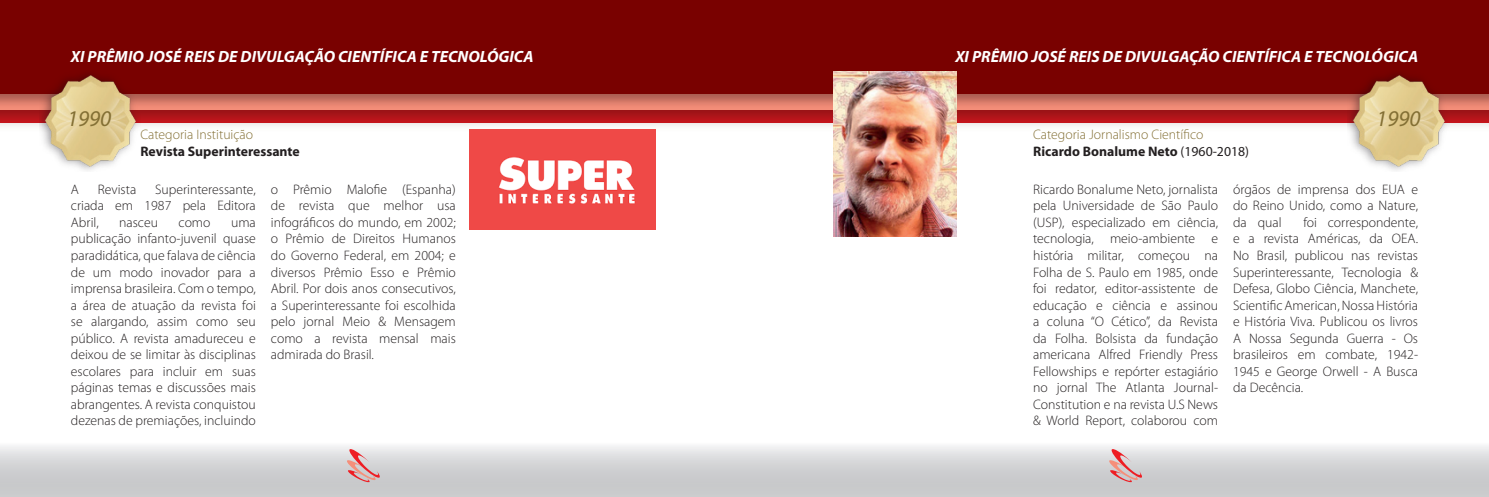
<style>
.page{position:relative;width:1489px;height:497px;background:#fff}
.page>*{position:absolute;margin:0;border:0;box-sizing:border-box;transform-origin:0 0}
.t1{font:italic 22.5px "Myriad Pro";color:#836f34}
.t2{font:italic 700 16.25px "Myriad Pro";color:#fff}
.t3{font:300 13.75px/16.5px "Myriad Pro";color:#231f20;text-align:justify}
.t4{font:300 13.75px/16.5px "Myriad Pro";color:#836f34}
.t5{font:700 13.75px "Myriad Pro";color:#231f20}
.s1{font-weight:700;color:#231f20}
.s2{font-weight:400;color:#231f20}
</style>
<div class="page">
<svg style="left:0;top:446px;width:1488px;height:50px;background:#d3d4d6"></svg>
<svg style="left:346px;top:447px;width:34px;height:35px"></svg>
<svg style="left:1108px;top:447px;width:34px;height:35px"></svg>
<img style="left:0;top:109px;width:1488px;height:25px">
<svg style="left:0;top:93px;width:1488px;height:16px;background:#cc6f60"></svg>
<div style="left:0;top:0;width:1488px;height:93px;background:#790100"></div>
<img style="left:1347px;top:73px;width:102px;height:98px">
<img style="left:39px;top:73px;width:102px;height:98px">
<img style="left:470px;top:129px;width:186px;height:100px">
<img style="left:833px;top:71px;width:123px;height:165px">
<p class="t2" style="left:71px;top:46px;width:464px">XI PRÊMIO JOSÉ REIS DE DIVULGAÇÃO CIENTÍFICA E TECNOLÓGICA</p>
<h1 class="t1" style="left:67px;top:105px;width:46px">1990</h1>
<p class="t4" style="left:140px;top:126px;width:114px">Categoria Instituição</p>
<p class="t5" style="left:140px;top:142px;width:161px">Revista Superinteressante</p>
<p class="t3" style="left:71px;top:181px;width:186px;text-indent:84px">Superinteressante, criada em 1987 pela Editora Abril,</p>
<p class="t3" style="left:71px;top:181px;width:10px">A</p>
<p class="t3" style="left:98px;top:181px;width:40px">Revista</p>
<p class="t3" style="left:71px;top:214px;width:186px;text-indent:160px">uma publicação infanto-juvenil quase paradidática, que falava de ciência de um modo inovador para a imprensa brasileira. Com o tempo, a área de atuação da revista foi se alargando, assim como seu público. A revista amadureceu e deixou de se limitar às disciplinas escolares para incluir em suas páginas temas e discussões mais abrangentes. A revista conquistou dezenas de premiações, incluindo</p>
<p class="t3" style="left:119px;top:214px;width:40px">nasceu</p>
<p class="t3" style="left:178px;top:214px;width:34px">como</p>
<p class="t3" style="left:271px;top:181px;width:186px">o Prêmio Malofie (Espanha) de revista que melhor usa infográficos do mundo, em 2002; o Prêmio de Direitos Humanos do Governo Federal, em 2004; e diversos Prêmio Esso e Prêmio Abril. Por dois anos consecutivos, a Superinteressante foi escolhida pelo jornal Meio &amp; Mensagem como a revista mensal mais admirada do Brasil.</p>
<p class="t2" style="left:955px;top:46px;width:464px">XI PRÊMIO JOSÉ REIS DE DIVULGAÇÃO CIENTÍFICA E TECNOLÓGICA</p>
<h1 class="t1" style="left:1376px;top:105px;width:46px">1990</h1>
<p class="t4" style="left:1033px;top:126px;width:217px">Categoria Jornalismo Científico<br><span class="s1">Ricardo Bonalume Neto</span> <span class="s2">(1960-2018)</span></p>
<p class="t3" style="left:1033px;top:181px;width:186px">Ricardo Bonalume Neto, jornalista pela Universidade de São Paulo (USP), especializado em ciência, tecnologia, meio-ambiente e história militar, começou na Folha de S. Paulo em 1985, onde foi redator, editor-assistente de educação e ciência e assinou a coluna “O Cético”, da Revista da Folha. Bolsista da fundação americana Alfred Friendly Press Fellowships e repórter estagiário no jornal The Atlanta Journal-Constitution e na revista U.S News &amp; World Report, colaborou com</p>
<p class="t3" style="left:1232px;top:181px;width:186px">órgãos de imprensa dos EUA e do Reino Unido, como a Nature, da qual</p>
<p class="t3" style="left:1232px;top:214px;width:186px;text-indent:70px">foi correspondente, e a revista Américas, da OEA.<br>No Brasil, publicou nas revistas Superinteressante, Tecnologia &amp; Defesa, Globo Ciência, Manchete, Scientific American, Nossa História e História Viva. Publicou os livros A Nossa Segunda Guerra - Os brasileiros em combate, 1942- 1945 e George Orwell - A Busca da Decência.</p>
</div>
